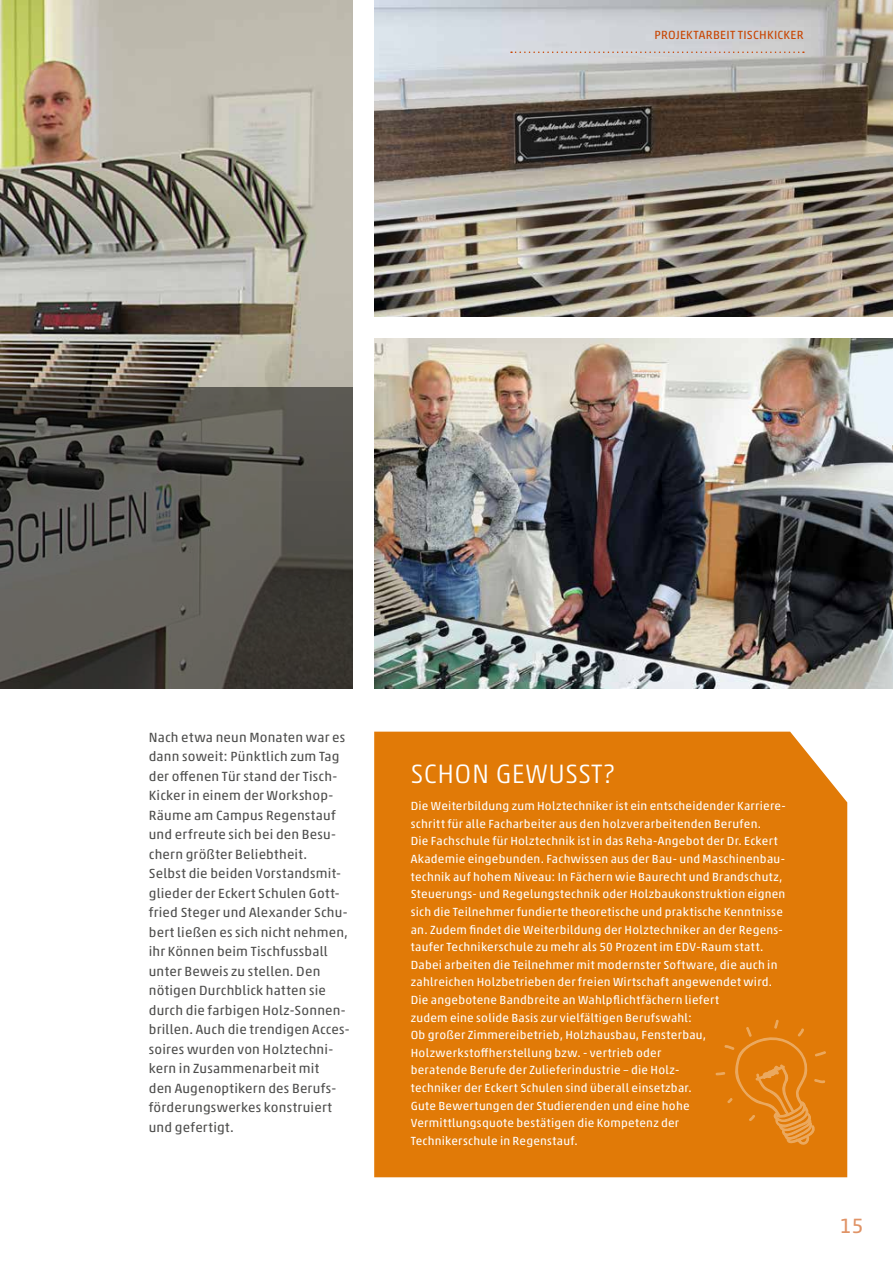
<style>
.page{position:relative;width:893px;height:1263px;background:#fff}
.page>*{position:absolute;margin:0;border:0;box-sizing:border-box;transform-origin:0 0}
.t1{font:300 27px "Akko Pro";color:#fff}
.t2{font:21px "Akko Pro";color:#e09366}
.t3{font:13.5px/19.5px "Akko Pro";letter-spacing:.015em;color:#4d4d4c}
.t4{font:12px/17.5px "Akko Pro";letter-spacing:.02em;color:#fff}
.t5{font:12px "Akko Pro";color:#c84502}
</style>
<div class="page">
<div style="left:374px;top:732px;width:473px;height:445px;background:#e17a07"></div>
<img style="left:0;top:0;width:353px;height:387px">
<svg style="left:0;top:387px;width:353px;height:302px;background:#52504a"></svg>
<img style="left:374px;top:0;width:519px;height:317px">
<img style="left:374px;top:338px;width:519px;height:351px">
<svg style="left:511px;top:51px;width:293px;height:2px"></svg>
<svg style="left:715px;top:1018px;width:112px;height:128px;background:#e28012"></svg>
<p class="t5" style="left:655px;top:27px;width:8px">projektarbeit</p>
<p class="t5" style="left:738px;top:27px;width:7px">tischkicker</p>
<p class="t3" style="left:149px;top:727px;width:202px">Nach etwa neun Monaten war es dann soweit: Pünktlich zum Tag der offenen Tür stand der Tisch-<br>Kicker in einem der Workshop-<br>Räume am Campus Regenstauf und erfreute sich bei den Besu&shy;chern größter Beliebtheit.<br>Selbst die beiden Vorstandsmit&shy;glieder der Eckert Schulen Gott&shy;fried Steger und Alexander Schu&shy;bert ließen es sich nicht nehmen, ihr Können beim Tischfussball unter Beweis zu stellen. Den nötigen Durchblick hatten sie durch die farbigen Holz-Sonnen&shy;brillen. Auch die trendigen Acces&shy;soires wurden von Holztechni&shy;kern in Zusammenarbeit mit<br>den Augenoptikern des Berufs&shy;förderungswerkes konstruiert und gefertigt.</p>
<h1 class="t1" style="left:411px;top:757px;width:152px">SCHONGEWUSST</h1>
<h1 class="t1" style="left:603px;top:757px;width:12px">?</h1>
<p class="t4" style="left:411px;top:797px;width:377px">Die Weiterbildung zum Holztechniker ist ein entscheidender Karriere&shy;schritt für alle Facharbeiter aus den holzverarbeitenden Berufen.<br>Die Fachschule für Holztechnik ist in das Reha-Angebot der Dr. Eckert Akademie eingebunden. Fachwissen aus der Bau- und Maschinenbau&shy;technik auf hohem Niveau: In Fächern wie Baurecht und Brandschutz, Steuerungs- und Regelungstechnik oder Holzbaukonstruktion eignen sich die Teilnehmer fundierte theoretische und praktische Kenntnisse an. Zudem findet die Weiterbildung der Holztechniker an der Regens&shy;taufer Technikerschule zu mehr als 50 Prozent im EDV-Raum statt.<br>Dabei arbeiten die Teilnehmer mit modernster Software, die auch in zahlreichen Holzbetrieben der freien Wirtschaft angewendet wird.<br>Die angebotene Bandbreite an Wahlpflichtfächern liefert<br>zudem eine solide Basis zur vielfältigen Berufswahl:<br>Ob großer Zimmereibetrieb, Holzhausbau, Fensterbau, Holzwerkstoffherstellung bzw. - vertrieb oder<br>beratende Berufe der Zulieferindustrie – die Holz-<br>techniker der Eckert Schulen sind überall einsetzbar.<br>Gute Bewertungen der Studierenden und eine hohe Vermittlungsquote bestätigen die Kompetenz der<br>Technikerschule in Regenstauf.</p>
<h2 class="t2" style="left:840px;top:1213px;width:25px">15</h2>
</div>
